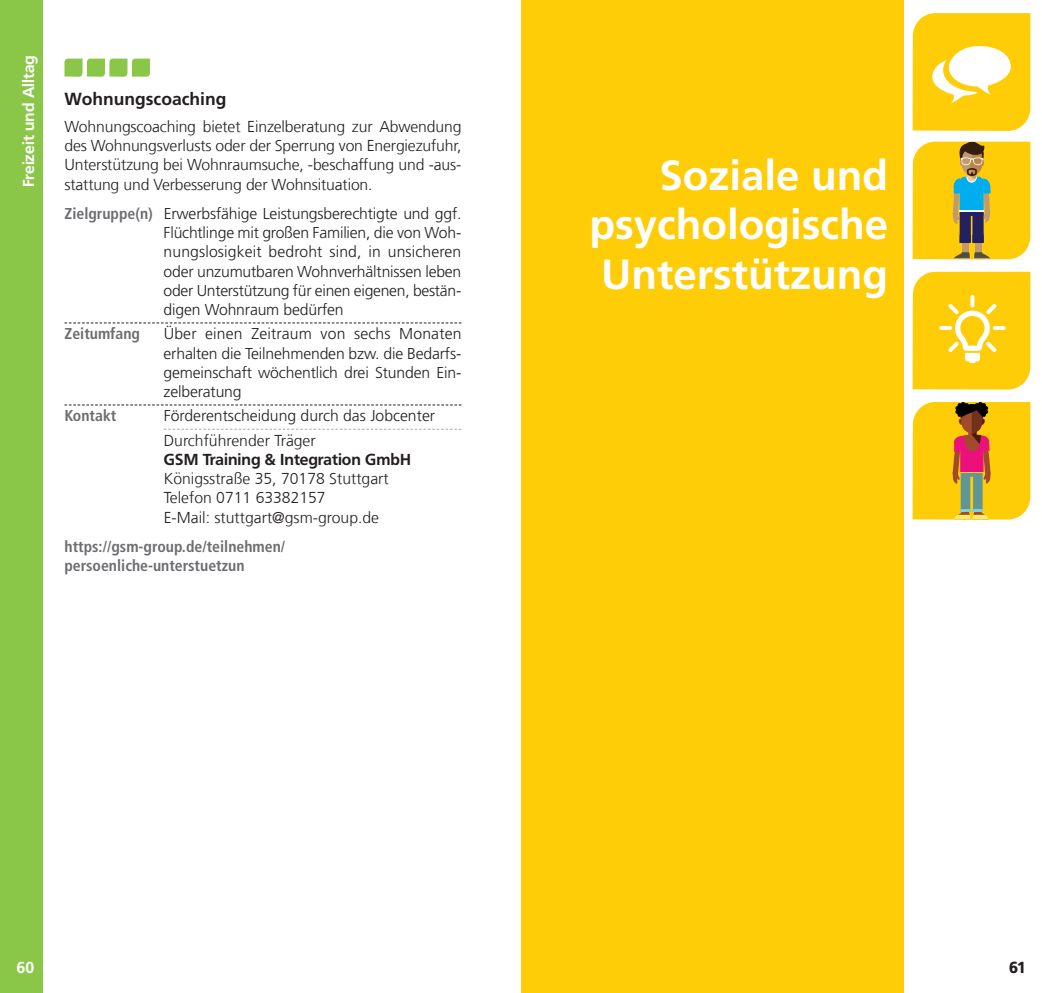
<style>
.page{position:relative;width:1042px;height:993px;background:#fff}
.page>*{position:absolute;margin:0;border:0;box-sizing:border-box;transform-origin:0 0}
.t1{font:700 42px/49px "Frutiger";color:#fff;text-align:justify}
.t2{font:700 17.5px "Frutiger LT Com";color:#231f20}
.t3{font:300 15.75px/19.2px "Frutiger";letter-spacing:-.01em;color:#231f20;text-align:justify}
.t4{font:300 15.75px/19.2px "Frutiger LT Com";color:#231f20;text-align:justify}
.t5{font:700 condensed 15.75px/19.2px "Frutiger LT Com";color:#6c6d70}
.t6{font:700 15.75px "Frutiger BQ";color:#231f20}
.t7{font:700 15.75px "Frutiger BQ";color:#fff}
.s1{font-family:"Frutiger LT Com";font-weight:700;font-stretch:condensed;color:#6c6d70}
</style>
<div class="page">
<div style="left:0;top:0;width:42px;height:992px;background:#8ac648"></div>
<svg style="left:64px;top:404px;width:397px;height:1px"></svg>
<svg style="left:64px;top:322px;width:397px;height:1px"></svg>
<svg style="left:164px;top:428px;width:297px;height:1px"></svg>
<svg style="left:64px;top:59px;width:86px;height:18px"></svg>
<div style="left:521px;top:0;width:383px;height:992px;background:#fecd08"></div>
<svg style="left:912px;top:142px;width:118px;height:117px"></svg>
<svg style="left:912px;top:402px;width:118px;height:117px"></svg>
<svg style="left:912px;top:272px;width:118px;height:117px"></svg>
<svg style="left:912px;top:13px;width:118px;height:118px"></svg>
<div style="left:967px;top:69px;width:7px;height:8px;background:#fff;border-radius:50%"></div>
<div style="left:977px;top:69px;width:7px;height:8px;background:#fff;border-radius:50%"></div>
<div style="left:986px;top:69px;width:7px;height:8px;background:#fff;border-radius:50%"></div>
<p class="t7" style="left:20px;top:187px;width:133px;rotate:-90deg">Freizeit und Alltag</p>
<p class="t2" style="left:64px;top:89px;width:164px">Wohnungscoaching</p>
<p class="t4" style="left:64px;top:117px;width:398px">Wohnungscoaching bietet Einzelberatung zur Abwendung des Wohnungsverlusts oder der Sperrung von Energiezufuhr, Unterstützung bei Wohnraumsuche, -beschaffung und -aus&shy;stattung und Verbesserung der Wohnsituation.</p>
<p class="t3" style="left:164px;top:203px;width:299px;text-indent:-99px"><span class="s1">Zielgruppe(n)</span> Erwerbsfähige Leistungsberechtigte und ggf.<br>Flüchtlinge mit großen Familien, die von Woh&shy;nungslosigkeit bedroht sind, in unsicheren oder unzumutbaren Wohnverhältnissen leben oder Unterstützung für einen eigenen, bestän&shy;digen Wohnraum bedürfen</p>
<p class="t5" style="left:64px;top:324px;width:77px">Zeitumfang</p>
<p class="t3" style="left:164px;top:324px;width:299px">Über einen Zeitraum von sechs Monaten erhalten die Teilnehmenden bzw. die Bedarfs&shy;gemeinschaft wöchentlich drei Stunden Ein&shy;zelberatung</p>
<p class="t5" style="left:64px;top:406px;width:53px">Kontakt</p>
<p class="t3" style="left:164px;top:406px;width:273px">Förderentscheidung durch das Jobcenter</p>
<p class="t4" style="left:164px;top:430px;width:154px">Durchführender Träger</p>
<p class="t6" style="left:164px;top:450px;width:249px">GSM Training &amp; Integration GmbH</p>
<p class="t4" style="left:164px;top:469px;width:226px;text-align:left">Königsstraße 35, 70178 Stuttgart<br>Telefon 0711 63382157<br>E-Mail: stuttgart@gsm-group.de</p>
<p class="t5" style="left:64px;top:536px;width:222px">https://gsm-group.de/teilnehmen/ persoenliche-unterstuetzun</p>
<h1 class="t1" style="left:589px;top:154px;width:300px;text-indent:70px">Soziale und psychologische Unterstützung</h1>
<p class="t7" style="left:17px;top:958px;width:19px">60</p>
<p class="t6" style="left:1009px;top:958px;width:18px">61</p>
</div>
